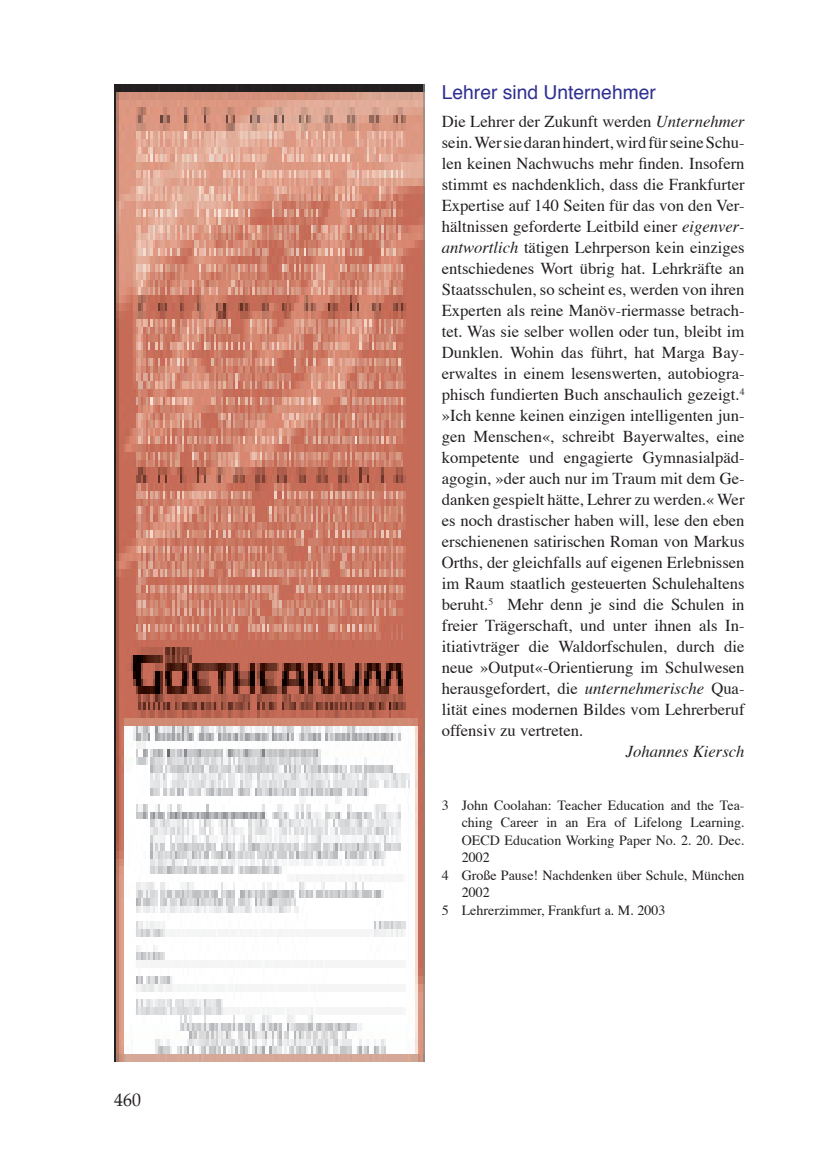
<style>
.page{position:relative;width:829px;height:1176px;background:#fff}
.page>*{position:absolute;margin:0;border:0;box-sizing:border-box;transform-origin:0 0}
.t1{font:19.25px "Helvetica";color:#2e3092}
.t2{font:17.85px "Palatino";color:#231f20}
.t3{font:16.62px/21px "Times";color:#231f20;text-align:justify}
.t4{font:italic 16.62px "Times";color:#231f20}
.t5{font:14px "Times";color:#231f20}
.s1{font-style:italic}
</style>
<div class="page">
<img style="left:114px;top:84px;width:310px;height:978px">
<p class="t2" style="left:114px;top:1088px;width:28px">460</p>
<p class="t1" style="left:442px;top:76px;width:215px">Lehrer sind Unternehmer</p>
<p class="t3" style="left:442px;top:110px;width:304px">Die Lehrer der Zukunft werden <span class="s1">Unternehmer </span>sein. Wer sie daran hindert, wird für seine Schu&shy;len keinen Nachwuchs mehr finden. Insofern stimmt es nachdenklich, dass die Frankfurter Expertise auf 140 Seiten für das von den Ver&shy;hältnissen geforderte Leitbild einer <span class="s1">eigenver&shy;antwortlich</span> tätigen Lehrperson kein einziges entschiedenes Wort übrig hat. Lehrkräfte an Staatsschulen, so scheint es, werden von ihren Experten als reine Manöv-riermasse betrach&shy;tet. Was sie selber wollen oder tun, bleibt im Dunklen. Wohin das führt, hat Marga Bay&shy;erwaltes in einem lesenswerten, autobiogra&shy;phisch fundierten Buch anschaulich gezeigt.<sup>4 </sup>»Ich kenne keinen einzigen intelligenten jun&shy;gen Menschen«, schreibt Bayerwaltes, eine kompetente und engagierte Gymnasialpäd&shy;agogin, »der auch nur im Traum mit dem Ge&shy;danken gespielt hätte, Lehrer zu werden.« Wer es noch drastischer haben will, lese den eben erschienenen satirischen Roman von Markus Orths, der gleichfalls auf eigenen Erlebnissen im Raum staatlich gesteuerten Schulehaltens beruht.<sup>5</sup> Mehr denn je sind die Schulen in freier Trägerschaft, und unter ihnen als In&shy;itiativträger die Waldorfschulen, durch die neue »Output«-Orientierung im Schulwesen herausgefordert, die <span class="s1">unternehmerische</span> Qua&shy;lität eines modernen Bildes vom Lehrerberuf offensiv zu vertreten.</p>
<p class="t4" style="left:625px;top:737px;width:120px">Johannes Kiersch</p>
<p class="t5" style="left:442px;top:792px;width:304px">3 John Coolahan: Teacher Education and the Tea-</p>
<p class="t5" style="left:461px;top:809px;width:284px">ching Career in an Era of Lifelong Learning.</p>
<p class="t5" style="left:461px;top:827px;width:284px">OECD Education Working Paper No. 2. 20. Dec.</p>
<p class="t5" style="left:461px;top:844px;width:29px">2002</p>
<p class="t5" style="left:442px;top:862px;width:304px">4 Große Pause! Nachdenken über Schule, München</p>
<p class="t5" style="left:461px;top:879px;width:29px">2002</p>
<p class="t5" style="left:442px;top:897px;width:225px">5 Lehrerzimmer, Frankfurt a. M. 2003</p>
</div>
